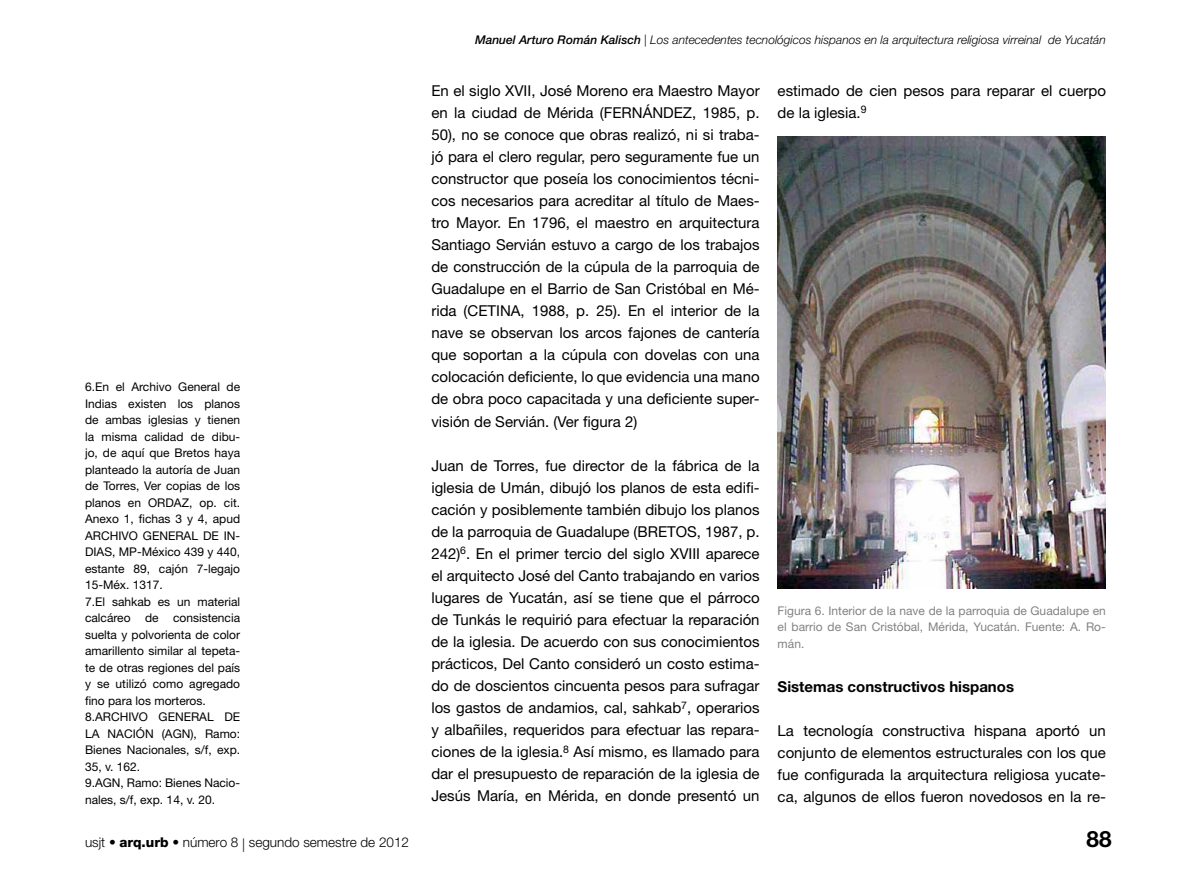
<style>
.page{position:relative;width:1191px;height:893px;background:#fff}
.page>*{position:absolute;margin:0;border:0;box-sizing:border-box;transform-origin:0 0}
.t1{font:700 22.5px "Helvetica Neue LT Std";color:#000}
.t2{font:15px/22px "Helvetica Neue LT Std";color:#000;text-align:justify}
.t3{font:700 15px "Helvetica Neue LT Std";color:#000}
.t4{font:300 13.5px "Helvetica Neue LT Std";color:#000}
.t5{font:12px/16.5px "Helvetica Neue LT Std";color:#000}
.t6{font:12px/16.5px "Helvetica Neue LT Std";color:#808285;text-align:justify}
.t7{font:italic 300 12px "Helvetica Neue LT Std";color:#000}
.s1{font-weight:800}
.s2{font-weight:500}
</style>
<div class="page">
<img style="left:777px;top:136px;width:329px;height:453px">
<p class="t5" style="left:85px;top:379px;width:157px">6.En el Archivo General de<br>Indias existen los planos de ambas iglesias y tienen la misma calidad de dibu&shy;jo, de aquí que Bretos haya planteado la autoría de Juan de Torres, Ver copias de los planos en ORDAZ, op. cit.<br>Anexo 1, fichas 3 y 4, apud<br>ARCHIVO GENERAL DE IN-<br>DIAS, MP-México 439 y 440, estante 89, cajón 7-legajo<br>15-Méx. 1317.<br>7.El sahkab es un material calcáreo de consistencia suelta y polvorienta de color amarillento similar al tepeta&shy;te de otras regiones del país y se utilizó como agregado fino para los morteros.<br>8.ARCHIVO GENERAL DE<br>LA NACIÓN (AGN), Ramo:<br>Bienes Nacionales, s/f, exp.<br>35, v. 162.<br>9.AGN, Ramo: Bienes Nacio&shy;nales, s/f, exp. 14, v. 20.</p>
<p class="t4" style="left:85px;top:834px;width:325px">usjt • <span class="s1">arq.urb</span> • número 8 | segundo semestre de 2012</p>
<p class="t7" style="left:475px;top:33px;width:632px"><span class="s2">Manuel Arturo Román Kalisch</span> | Los antecedentes tecnológicos hispanos en la arquitectura religiosa virreinal de Yucatán</p>
<p class="t2" style="left:431px;top:79px;width:330px">En el siglo XVII, José Moreno era Maestro Mayor en la ciudad de Mérida (FERNÁNDEZ, 1985, p.<br>50), no se conoce que obras realizó, ni si traba&shy;jó para el clero regular, pero seguramente fue un constructor que poseía los conocimientos técni&shy;cos necesarios para acreditar al título de Maes&shy;tro Mayor. En 1796, el maestro en arquitectura Santiago Servián estuvo a cargo de los trabajos de construcción de la cúpula de la parroquia de Guadalupe en el Barrio de San Cristóbal en Mé&shy;rida (CETINA, 1988, p. 25). En el interior de la nave se observan los arcos fajones de cantería que soportan a la cúpula con dovelas con una colocación deficiente, lo que evidencia una mano de obra poco capacitada y una deficiente super&shy;visión de Servián. (Ver figura 2)</p>
<p class="t2" style="left:431px;top:454px;width:330px">Juan de Torres, fue director de la fábrica de la iglesia de Umán, dibujó los planos de esta edifi&shy;cación y posiblemente también dibujo los planos de la parroquia de Guadalupe (BRETOS, 1987, p.<br>242)<sup>6</sup>. En el primer tercio del siglo XVIII aparece el arquitecto José del Canto trabajando en varios lugares de Yucatán, así se tiene que el párroco de Tunkás le requirió para efectuar la reparación de la iglesia. De acuerdo con sus conocimientos prácticos, Del Canto consideró un costo estima&shy;do de doscientos cincuenta pesos para sufragar los gastos de andamios, cal, sahkab<sup>7</sup>, operarios y albañiles, requeridos para efectuar las repara&shy;ciones de la iglesia.<sup>8</sup> Así mismo, es llamado para dar el presupuesto de reparación de la iglesia de Jesús María, en Mérida, en donde presentó un</p>
<p class="t2" style="left:777px;top:79px;width:330px">estimado de cien pesos para reparar el cuerpo de la iglesia.<sup>9</sup></p>
<p class="t6" style="left:777px;top:602px;width:330px">Figura 6. Interior de la nave de la parroquia de Guadalupe en el barrio de San Cristóbal, Mérida, Yucatán. Fuente: A. Ro&shy;mán.</p>
<p class="t3" style="left:777px;top:677px;width:238px">Sistemas constructivos hispanos</p>
<p class="t2" style="left:777px;top:720px;width:330px">La tecnología constructiva hispana aportó un conjunto de elementos estructurales con los que fue configurada la arquitectura religiosa yucate&shy;ca, algunos de ellos fueron novedosos en la re-</p>
<h1 class="t1" style="left:1086px;top:825px;width:27px">88</h1>
</div>
